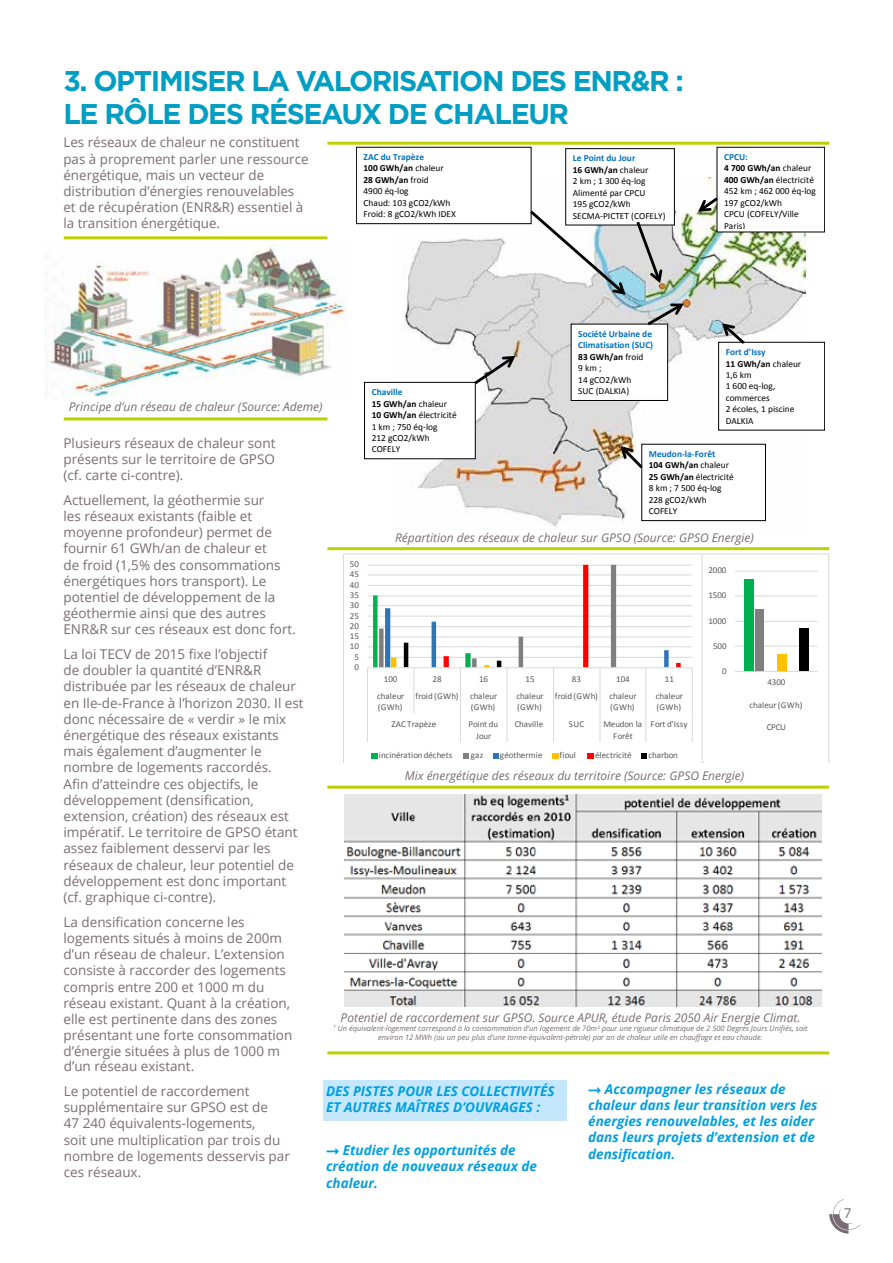
<style>
.page{position:relative;width:893px;height:1263px;background:#fff}
.page>*{position:absolute;margin:0;border:0;box-sizing:border-box;transform-origin:0 0}
.t1{font:700 28.5px/33px "Gotham";letter-spacing:-.05em;color:#009ec2}
.t2{font:13.5px/16.2px "Open Sans";color:#796d73}
.t3{font:italic 700 13.5px/16.2px "Open Sans";color:#009fe3}
.t4{font:italic 12px "Open Sans";color:#796d73}
.t5{font:9.3px/11.4px "Calibri";color:#000}
.t6{font:700 9.3px/11.4px "Calibri";color:#0070c0}
.t7{font:9px/11.2px "Calibri";letter-spacing:-.005em;color:#595959}
.t8{font:9px "Calibri";letter-spacing:.025em;color:#595959}
.t9{font:9px/11.2px "Calibri";letter-spacing:-.025em;color:#595959;text-align:center}
.t10{font:9px "Calibri";letter-spacing:.02em;color:#595959}
.t11{font:italic 7.5px/9px "Open Sans";color:#796d73;text-align:center}
.s1{font-weight:700;color:#0070c0}
.s2{font-weight:700}
.s3{color:#000}
.s4{font-weight:400;color:#000}
</style>
<div class="page">
<svg style="left:829px;top:1199px;width:31px;height:34px"></svg>
<div style="left:323px;top:1080px;width:243px;height:41px;background:#c4e7fb"></div>
<img style="left:45px;top:244px;width:302px;height:153px">
<hr style="left:64px;top:236px;width:263px;height:3px;background:#bed000">
<hr style="left:64px;top:417px;width:263px;height:3px;background:#bed000">
<hr style="left:327px;top:142px;width:502px;height:3px;background:#bed000">
<hr style="left:327px;top:547px;width:502px;height:3px;background:#bed000">
<hr style="left:327px;top:786px;width:502px;height:3px;background:#bed000">
<hr style="left:327px;top:1051px;width:502px;height:3px;background:#bed000">
<img style="left:344px;top:794px;width:478px;height:212px">
<img style="left:394px;top:177px;width:411px;height:350px">
<div style="left:364px;top:382px;width:111px;height:77px;background:#fff"></div>
<div style="left:364px;top:382px;width:112px;height:77px;border:1px solid #000"></div>
<svg style="left:471px;top:354px;width:47px;height:33px"></svg>
<div style="left:356px;top:147px;width:175px;height:77px;background:#fff"></div>
<div style="left:356px;top:147px;width:175px;height:77px;border:1px solid #000"></div>
<svg style="left:527px;top:208px;width:101px;height:89px"></svg>
<div style="left:642px;top:444px;width:123px;height:77px;background:#fff"></div>
<div style="left:641px;top:444px;width:125px;height:77px;border:1px solid #000"></div>
<svg style="left:619px;top:444px;width:27px;height:27px"></svg>
<div style="left:719px;top:342px;width:106px;height:88px;background:#fff"></div>
<div style="left:718px;top:342px;width:107px;height:88px;border:1px solid #000"></div>
<svg style="left:720px;top:321px;width:28px;height:23px"></svg>
<div style="left:566px;top:149px;width:108px;height:76px;background:#fff"></div>
<div style="left:565px;top:148px;width:110px;height:77px;border:1px solid #000"></div>
<svg style="left:634px;top:221px;width:30px;height:65px;background:#bdbfbf"></svg>
<div style="left:717px;top:147px;width:108px;height:85px;background:#fff"></div>
<div style="left:717px;top:147px;width:108px;height:85px;border:1px solid #000"></div>
<svg style="left:696px;top:195px;width:23px;height:19px"></svg>
<div style="left:571px;top:324px;width:97px;height:76px;background:#fff"></div>
<div style="left:571px;top:324px;width:97px;height:77px;border:1px solid #000"></div>
<svg style="left:644px;top:301px;width:42px;height:27px"></svg>
<svg style="left:343px;top:554px;width:359px;height:208px"></svg>
<svg style="left:702px;top:554px;width:127px;height:208px"></svg>
<h1 class="t1" style="left:63px;top:64px;width:622px">3. OPTIMISER LA VALORISATION DES ENR&amp;R :<br>LE RÔLE DES RÉSEAUX DE CHALEUR</h1>
<p class="t2" style="left:63px;top:134px;width:247px">Les réseaux de chaleur ne constituent pas à proprement parler une ressource énergétique, mais un vecteur de distribution d’énergies renouvelables et de récupération (ENR&amp;R) essentiel à la transition énergétique.</p>
<p class="t5" style="left:364px;top:151px;width:94px"><span class="s1">ZAC du Trapèze<br></span><span class="s2">100 GWh/an</span> chaleur<br><span class="s2">28 GWh/an</span> froid<br>4900 éq-log<br>Chaud: 103 gCO2/kWh<br>Froid: 8 gCO2/kWh IDEX</p>
<p class="t5" style="left:573px;top:153px;width:94px"><span class="s1">Le Point du Jour<br></span><span class="s2">16 GWh/an</span> chaleur<br>2 km ; 1 300 éq-log<br>Alimenté par CPCU<br>195 gCO2/kWh<br>SECMA-PICTET (COFELY)</p>
<p class="t5" style="left:724px;top:151px;width:93px"><span class="s1">CPCU:<br></span><span class="s2">4 700 GWh/an</span> chaleur<br><span class="s2">400 GWh/an</span> électricité<br>452 km ; 462 000 éq-log<br>197 gCO2/kWh<br>CPCU (COFELY/Ville<br>Paris)</p>
<p class="t6" style="left:578px;top:328px;width:76px">Société Urbaine de<br>Climatisation (SUC)<br><span class="s3">83 GWh/an</span> <span class="s4">froid<br>9 km ;<br>14 gCO2/kWh<br>SUC (DALKIA)</span></p>
<p class="t5" style="left:726px;top:346px;width:77px"><span class="s1">Fort d’Issy<br></span><span class="s2">11 GWh/an</span> chaleur<br>1,6 km<br>1 600 eq-log, commerces<br>2 écoles, 1 piscine<br>DALKIA</p>
<p class="t5" style="left:372px;top:386px;width:87px"><span class="s1">Chaville<br></span><span class="s2">15 GWh/an</span> chaleur<br><span class="s2">10 GWh/an</span> électricité<br>1 km ; 750 éq-log<br>212 gCO2/kWh<br>COFELY</p>
<p class="t4" style="left:69px;top:398px;width:255px">Principe d’un réseau de chaleur (Source: Ademe)</p>
<p class="t2" style="left:63px;top:434px;width:214px;text-align:justify">Plusieurs réseaux de chaleur sont présents sur le territoire de GPSO (cf. carte ci-contre).</p>
<p class="t2" style="left:63px;top:491px;width:234px">Actuellement, la géothermie sur<br>les réseaux existants (faible et moyenne profondeur) permet de fournir 61 GWh/an de chaleur et<br>de froid (1,5% des consommations énergétiques hors transport). Le potentiel de développement de la géothermie ainsi que des autres<br>ENR&amp;R sur ces réseaux est donc fort.</p>
<p class="t2" style="left:63px;top:646px;width:242px">La loi TECV de 2015 fixe l’objectif<br>de doubler la quantité d’ENR&amp;R distribuée par les réseaux de chaleur en Ile-de-France à l’horizon 2030. Il est donc nécessaire de « verdir » le mix énergétique des réseaux existants mais également d’augmenter le nombre de logements raccordés.<br>Afin d’atteindre ces objectifs, le développement (densification, extension, création) des réseaux est impératif. Le territoire de GPSO étant assez faiblement desservi par les réseaux de chaleur, leur potentiel de développement est donc important (cf. graphique ci-contre).</p>
<p class="t2" style="left:63px;top:913px;width:230px">La densification concerne les logements situés à moins de 200m d’un réseau de chaleur. L’extension consiste à raccorder des logements compris entre 200 et 1000 m du réseau existant. Quant à la création, elle est pertinente dans des zones présentant une forte consommation d’énergie situées à plus de 1000 m</p>
<p class="t5" style="left:649px;top:448px;width:87px"><span class="s1">Meudon-la-Forêt<br></span><span class="s2">104 GWh/an</span> chaleur<br><span class="s2">25 GWh/an</span> électricité<br>8 km ; 7 500 éq-log<br>228 gCO2/kWh<br>COFELY</p>
<p class="t4" style="left:395px;top:529px;width:360px">Répartition des réseaux de chaleur sur GPSO (Source: GPSO Energie)</p>
<p class="t7" style="left:350px;top:559px;width:11px">50</p>
<p class="t7" style="left:708px;top:565px;width:20px">2000</p>
<p class="t7" style="left:350px;top:569px;width:11px">45</p>
<p class="t7" style="left:350px;top:579px;width:11px">40</p>
<p class="t7" style="left:350px;top:589px;width:11px">35</p>
<p class="t7" style="left:708px;top:590px;width:20px">1500</p>
<p class="t7" style="left:350px;top:600px;width:11px">30</p>
<p class="t7" style="left:350px;top:610px;width:11px">25</p>
<p class="t7" style="left:708px;top:615px;width:20px">1000</p>
<p class="t7" style="left:350px;top:620px;width:11px">20</p>
<p class="t7" style="left:350px;top:630px;width:11px">15</p>
<p class="t7" style="left:713px;top:640px;width:15px">500</p>
<p class="t7" style="left:350px;top:641px;width:11px">10</p>
<p class="t7" style="left:354px;top:651px;width:6px">5</p>
<p class="t7" style="left:354px;top:661px;width:6px">0</p>
<p class="t7" style="left:722px;top:665px;width:6px">0</p>
<p class="t7" style="left:384px;top:673px;width:15px">100</p>
<p class="t7" style="left:433px;top:673px;width:11px">28</p>
<p class="t7" style="left:479px;top:673px;width:11px">16</p>
<p class="t7" style="left:525px;top:673px;width:11px">15</p>
<p class="t7" style="left:572px;top:673px;width:11px">83</p>
<p class="t7" style="left:616px;top:673px;width:15px">104</p>
<p class="t7" style="left:665px;top:673px;width:11px">11</p>
<p class="t7" style="left:377px;top:690px;width:29px">chaleur (GWh)</p>
<p class="t8" style="left:415px;top:690px;width:45px">froid (GWh)</p>
<p class="t7" style="left:470px;top:690px;width:29px">chaleur (GWh)</p>
<p class="t7" style="left:516px;top:690px;width:29px">chaleur (GWh)</p>
<p class="t8" style="left:555px;top:690px;width:45px">froid (GWh)</p>
<p class="t7" style="left:609px;top:690px;width:29px">chaleur (GWh)</p>
<p class="t7" style="left:656px;top:690px;width:29px">chaleur (GWh)</p>
<p class="t7" style="left:391px;top:719px;width:46px">ZAC Trapèze</p>
<p class="t9" style="left:469px;top:719px;width:31px">Point du<br>Jour</p>
<p class="t10" style="left:515px;top:719px;width:30px">Chaville</p>
<p class="t7" style="left:569px;top:719px;width:17px">SUC</p>
<p class="t7" style="left:603px;top:719px;width:40px;text-align:center">Meudon la<br>Forêt</p>
<p class="t7" style="left:651px;top:719px;width:39px">Fort d'Issy</p>
<p class="t7" style="left:379px;top:749px;width:75px">incinération déchets</p>
<p class="t7" style="left:471px;top:749px;width:14px">gaz</p>
<p class="t7" style="left:500px;top:749px;width:44px">géothermie</p>
<p class="t7" style="left:559px;top:749px;width:18px">fioul</p>
<p class="t7" style="left:595px;top:749px;width:38px">électricité</p>
<p class="t7" style="left:648px;top:749px;width:31px">charbon</p>
<p class="t7" style="left:767px;top:677px;width:20px">4300</p>
<p class="t7" style="left:749px;top:699px;width:54px">chaleur (GWh)</p>
<p class="t7" style="left:767px;top:721px;width:21px">CPCU</p>
<p class="t4" style="left:405px;top:767px;width:341px">Mix énergétique des réseaux du territoire (Source: GPSO Energie)</p>
<p class="t4" style="left:341px;top:1009px;width:461px">Potentiel de raccordement sur GPSO. Source APUR, étude Paris 2050 Air Energie Climat.</p>
<p class="t11" style="left:333px;top:1023px;width:476px"><sup>1</sup> Un équivalent-logement correspond à la consommation d’un logement de 70m² pour une rigueur climatique de 2 500 Degrés Jours Unifiés, soit environ 12 MWh (ou un peu plus d’une tonne-équivalent-pétrole) par an de chaleur utile en chauffage et eau chaude.</p>
<p class="t2" style="left:64px;top:1054px;width:187px;line-height:24.8px">d’un réseau existant.<br>Le potentiel de raccordement</p>
<p class="t2" style="left:64px;top:1099px;width:228px">supplémentaire sur GPSO est de<br>47 240 équivalents-logements,<br>soit une multiplication par trois du nombre de logements desservis par ces réseaux.</p>
<p class="t3" style="left:588px;top:1080px;width:231px;text-indent:17px">Accompagner les réseaux de chaleur dans leur transition vers les énergies renouvelables, et les aider dans leurs projets d’extension et de densification.</p>
<p class="t3" style="left:326px;top:1083px;width:230px">DES PISTES POUR LES COLLECTIVITÉS<br>ET AUTRES MAÎTRES D’OUVRAGES :</p>
<p class="t3" style="left:326px;top:1142px;width:212px;text-indent:17px">Etudier les opportunités de création de nouveaux réseaux de chaleur.</p>
<p class="t2" style="left:844px;top:1205px;width:9px">7</p>
</div>
